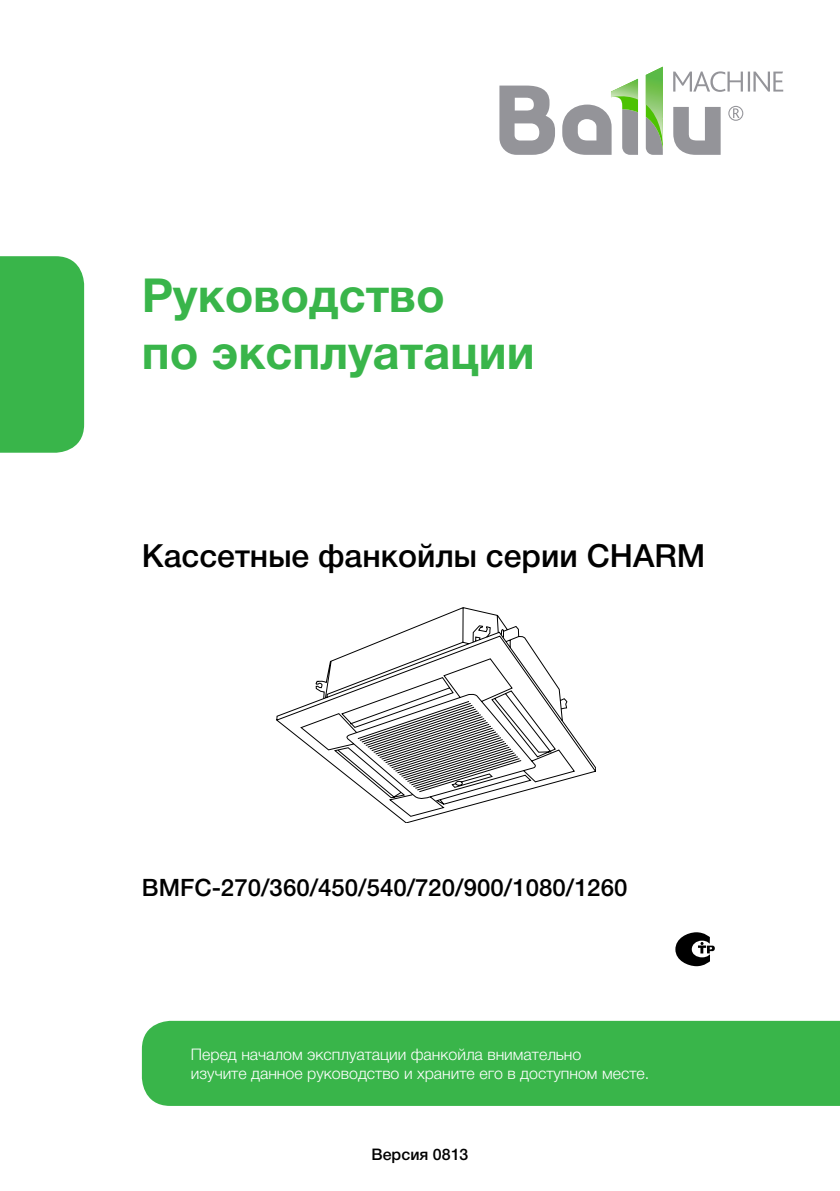
<style>
.page{position:relative;width:840px;height:1191px;background:#fff}
.page>*{position:absolute;margin:0;border:0;box-sizing:border-box;transform-origin:0 0}
.t1{font:700 47px/56.6px "Helvetica Neue LTCYR";color:#39b54a}
.t2{font:500 32px "Helvetica Neue LTCYR";color:#000}
.t3{font:500 24px "Helvetica Neue LTCYR";color:#000}
.t4{font:300 16px/19.2px "Helvetica Neue LTCYR";color:#fff}
.t5{font:500 16px "Helvetica Neue LTCYR";color:#000}
</style>
<div class="page">
<div style="left:0;top:256px;width:84px;height:197px;background:#39b54a"></div>
<div style="left:142px;top:1020px;width:697px;height:86px;background:#39b54a"></div>
<svg style="left:276px;top:607px;width:319px;height:216px"></svg>
<svg style="left:675px;top:932px;width:39px;height:34px"></svg>
<svg style="left:499px;top:67px;width:283px;height:88px"></svg>
<h1 class="t1" style="left:142px;top:267px;width:394px">Руководство<br>по эксплуатации</h1>
<h2 class="t2" style="left:142px;top:537px;width:564px">Кассетные фанкойлы серии CHARM</h2>
<h3 class="t3" style="left:142px;top:874px;width:487px">BMFC-270/360/450/540/720/900/1080/1260</h3>
<p class="t4" style="left:191px;top:1044px;width:459px">Перед началом эксплуатации фанкойла внимательно<br>изучите данное руководство и храните его в доступном месте.</p>
<p class="t5" style="left:371px;top:1145px;width:98px">Версия 0813</p>
</div>
